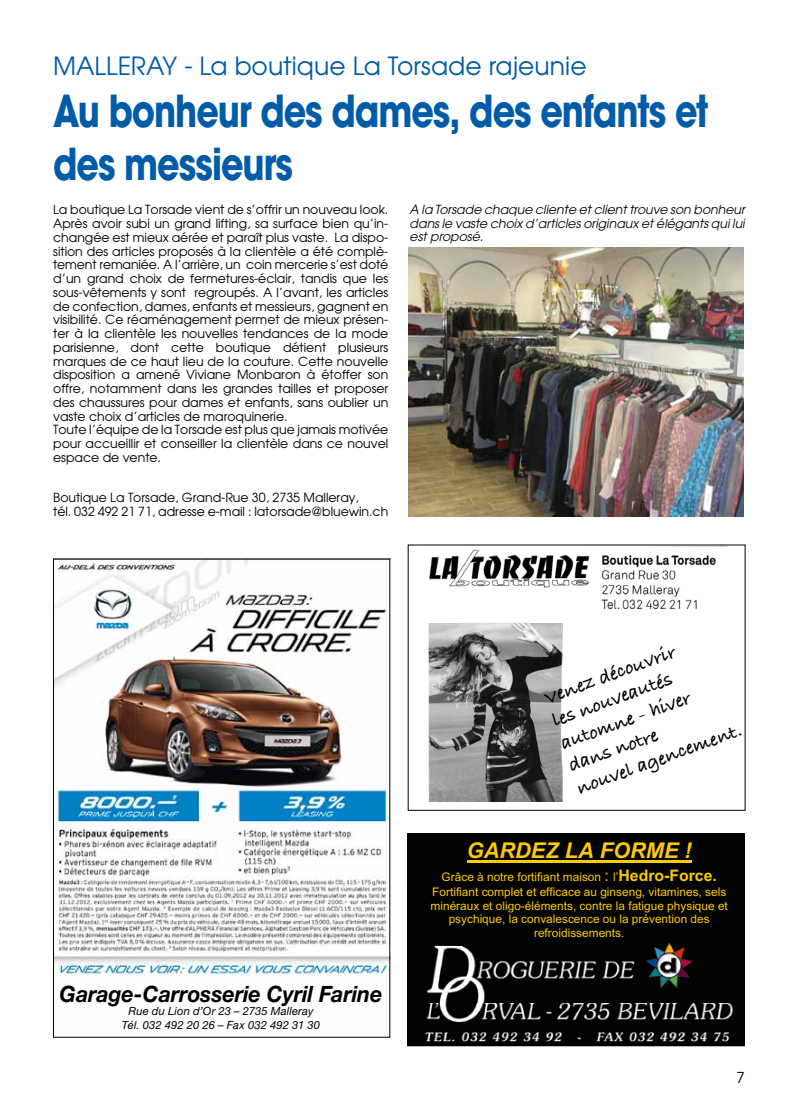
<style>
.page{position:relative;width:798px;height:1117px;background:#fff}
.page>*{position:absolute;margin:0;border:0;box-sizing:border-box;transform-origin:0 0}
.t1{font:700 43.75px/52.5px "Avant Garde";letter-spacing:-.03em;color:#005ba9;scale:.8 1}
.t2{font:25px "Avant Garde";color:#005ba9}
.t3{font:italic 700 22.5px "Helvetica Neue";color:#000;scale:.95 1}
.t4{font:italic 700 21.75px "Arial";color:#fecb00}
.t5{font:20px/24px "Bradley Hand ITCTT Bold";color:#000}
.t6{font:15px "Avant Garde";color:#000}
.t7{font:12.5px/13.8px "Avant Garde";letter-spacing:-.005em;color:#000}
.t8{font:italic 12.5px/13.8px "Avant Garde";letter-spacing:-.005em;color:#000;text-align:justify}
.t9{font:11.88px/13.9px "Arial";color:#fecb00;text-align:center}
.t10{font:italic 11.25px/13.8px "Helvetica Neue";letter-spacing:.01em;color:#000;text-align:center}
.s1{font-size:15.88px}
.s2{font-weight:700;font-size:15.88px}
</style>
<div class="page">
<img style="left:55px;top:560px;width:333px;height:416px">
<img style="left:409px;top:941px;width:333px;height:102px">
<div style="left:409px;top:835px;width:333px;height:106px;background:#020203"></div>
<hr style="left:466px;top:860px;width:225px;height:2px;background:#fecb00">
<div style="left:407px;top:833px;width:337px;height:212px;border:1px solid #000"></div>
<img style="left:429px;top:546px;width:297px;height:64px">
<img style="left:428px;top:623px;width:134px;height:178px">
<img style="left:408px;top:247px;width:335px;height:270px">
<h2 class="t2" style="left:53px;top:50px;width:534px">MALLERAY - La boutique La Torsade rajeunie</h2>
<h1 class="t1" style="left:53px;top:85px;width:820px">Au bonheur des dames, des enfants et des messieurs</h1>
<p class="t7" style="left:53px;top:202px;width:336px">La boutique La Torsade vient de s’offrir un nouveau look.<br>Après avoir subi un grand lifting, sa surface bien qu’in&shy;changée est mieux aérée et paraît plus vaste. La dispo&shy;sition des articles proposés à la clientèle a été complè&shy;tement remaniée. A l’arrière, un coin mercerie s’est doté d’un grand choix de fermetures-éclair, tandis que les sous-vêtements y sont regroupés. A l’avant, les articles de confection, dames, enfants et messieurs, gagnent en visibilité. Ce réaménagement permet de mieux présen&shy;ter à la clientèle les nouvelles tendances de la mode parisienne, dont cette boutique détient plusieurs marques de ce haut lieu de la couture. Cette nouvelle disposition a amené Viviane Monbaron à étoffer son offre, notamment dans les grandes tailles et proposer des chaussures pour dames et enfants, sans oublier un vaste choix d’articles de maroquinerie.<br>Toute l’équipe de la Torsade est plus que jamais motivée pour accueillir et conseiller la clientèle dans ce nouvel espace de vente.</p>
<p class="t7" style="left:53px;top:490px;width:336px">Boutique La Torsade, Grand-Rue 30, 2735 Malleray,<br>tél. 032 492 21 71, adresse e-mail : latorsade@bluewin.ch</p>
<p class="t8" style="left:409px;top:202px;width:336px">A la Torsade chaque cliente et client trouve son bonheur dans le vaste choix d’articles originaux et élégants qui lui est proposé.</p>
<h3 class="t3" style="left:60px;top:979px;width:341px">Garage-Carrosserie Cyril Farine</h3>
<p class="t10" style="left:122px;top:1003px;width:199px">Rue du Lion d’Or 23 – 2735 Malleray<br>Tél. 032 492 20 26 – Fax 032 492 31 30</p>
<h3 class="t5" style="left:540px;top:686px;width:176px;rotate:-20deg">Venez découvrir<br>les nouveautés automne - hiver dans notre<br>nouvel agencement.</h3>
<h3 class="t4" style="left:466px;top:838px;width:226px">GARDEZ LA FORME !</h3>
<p class="t9" style="left:430px;top:870px;width:299px">Grâce à notre fortifiant maison <span class="s1">:</span> l’<span class="s2">Hedro-Force.<br></span>Fortifiant complet et efficace au ginseng, vitamines, sels minéraux et oligo-éléments, contre la fatigue physique et psychique, la convalescence ou la prévention des refroidissements.</p>
<p class="t6" style="left:736px;top:1067px;width:10px">7</p>
</div>
